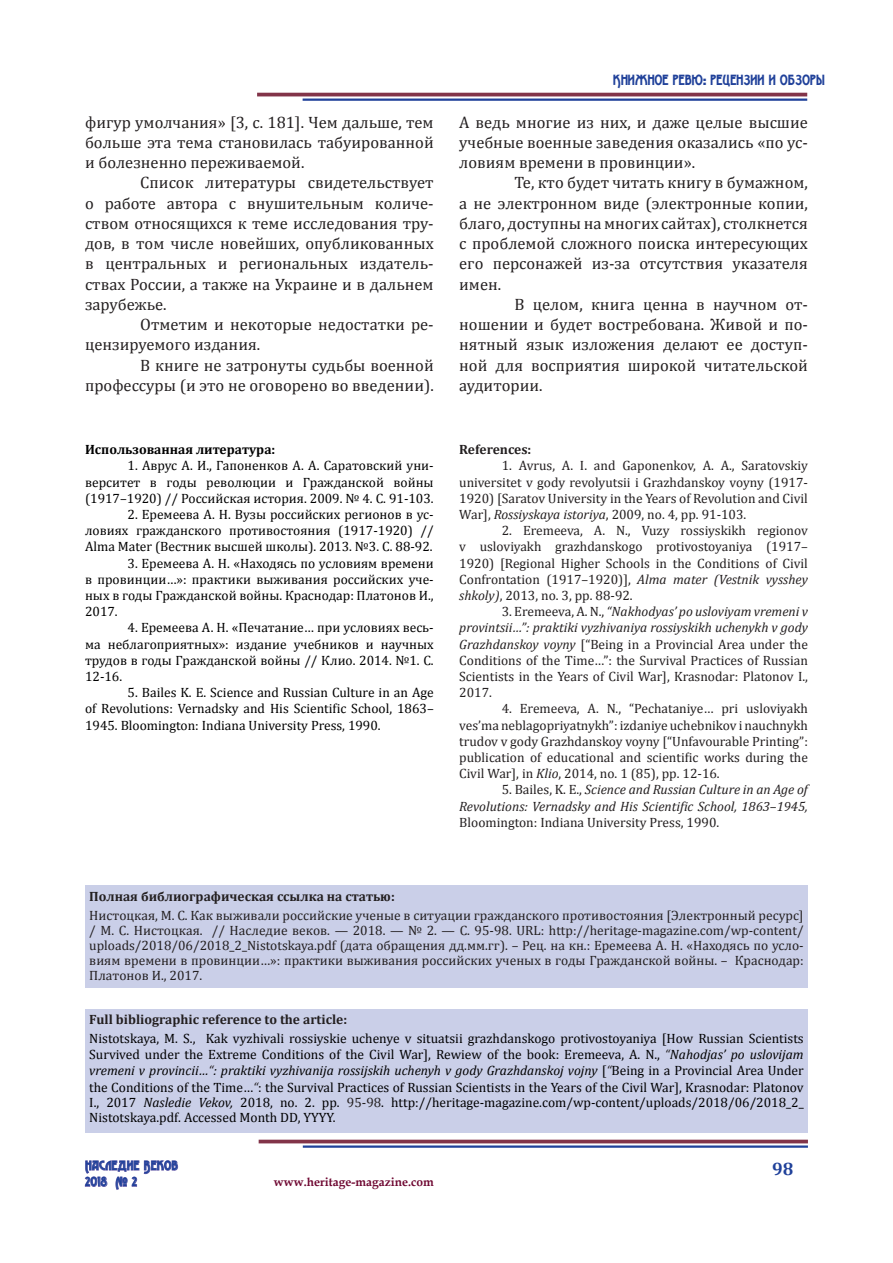
<style>
.page{position:relative;width:893px;height:1263px;background:#fff}
.page>*{position:absolute;margin:0;border:0;box-sizing:border-box;transform-origin:0 0}
.t1{font:700 18px "Cambria";color:#20419a}
.t2{font:16.5px/20.2px "Cambria";color:#231f20;text-align:justify}
.t3{font:15px "Advokat Modern";color:#20419a}
.Заголовок_5{font:13.5px/16.2px "Cambria";color:#231f20;text-align:justify}
.t4{font:13.5px/16.2px "Cambria";color:#000001;text-align:justify}
.Заголовок_5-2{font:italic 13.5px/16.2px "Cambria";color:#231f20;text-align:justify}
.t5{font:700 13.5px "Cambria";color:#231f20}
.t6{font:700 13.5px "Cambria";color:#000001}
.t7{font:13.5px/16.2px "Advokat Modern";letter-spacing:.03em;color:#20419a}
.t8{font:700 12px "Book Antiqua";color:#6e0731}
.s1{font-style:italic}
.s2{font-style:normal}
.s3{font-style:italic;color:#231f20}
.s4{color:#231f20}
</style>
<div class="page">
<div style="left:85px;top:886px;width:723px;height:102px;background:#cacfe8"></div>
<div style="left:85px;top:1009px;width:723px;height:123px;background:#cacfe8"></div>
<hr style="left:259px;top:1140px;width:549px;height:3px;background:#823449">
<hr style="left:303px;top:1145px;width:505px;height:3px;background:#20419a">
<svg style="left:85px;top:1160px;width:93px;height:30px"></svg>
<hr style="left:257px;top:93px;width:550px;height:3px;background:#823449">
<hr style="left:303px;top:99px;width:504px;height:2px;background:#20419a">
<p class="t2" style="left:85px;top:112px;width:350px">фигур умолчания» [3, c. 181]. Чем дальше, тем больше эта тема становилась табуированной и болезненно переживаемой.</p>
<p class="t2" style="left:85px;top:173px;width:350px;text-indent:55px">Список литературы свидетельствует о работе автора с внушительным количе&shy;ством относящихся к теме исследования тру&shy;дов, в том числе новейших, опубликованных в центральных и региональных издатель&shy;ствах России, а также на Украине и в дальнем зарубежье.</p>
<p class="t2" style="left:85px;top:314px;width:350px;text-indent:55px">Отметим и некоторые недостатки ре&shy;цензируемого издания.</p>
<p class="t2" style="left:85px;top:355px;width:350px;text-align:right">В книге не затронуты судьбы военной профессуры (и это не оговорено во введении).</p>
<p class="t6" style="left:85px;top:440px;width:192px">Использованная литература:</p>
<p class="t4" style="left:85px;top:458px;width:350px;text-indent:43px">1. Аврус А. И., Гапоненков А. А. Саратовский уни&shy;верситет в годы революции и Гражданской войны (1917–1920) // Российская история. 2009. № 4. С. 91-103.</p>
<p class="t4" style="left:85px;top:506px;width:350px;text-indent:43px">2. Еремеева А. Н. Вузы российских регионов в ус&shy;ловиях гражданского противостояния (1917-1920) // Alma Mater (Вестник высшей школы). 2013. №3. С. 88-92.</p>
<p class="t4" style="left:85px;top:555px;width:350px;text-indent:43px">3. Еремеева А. Н. «Находясь по условиям времени в провинции…»: практики выживания российских уче&shy;ных в годы Гражданской войны. Краснодар: Платонов И., 2017.</p>
<p class="t4" style="left:85px;top:620px;width:350px;text-indent:43px">4. Еремеева А. Н. «Печатание… при условиях весь&shy;ма неблагоприятных»: издание учебников и научных трудов в годы Гражданской войны // Клио. 2014. №1. С.<br>12-16.</p>
<p class="t4" style="left:85px;top:684px;width:350px;text-indent:43px">5. Bailes K. E. Science and Russian Culture in an Age of Revolutions: Vernadsky and His Scientific School, 1863– 1945. Bloomington: Indiana University Press, 1990.</p>
<p class="t3" style="left:613px;top:72px;width:214px">Книжное ревю: рецензии и обзоры</p>
<p class="t2" style="left:459px;top:112px;width:350px">А ведь многие из них, и даже целые высшие учебные военные заведения оказались «по ус&shy;ловиям времени в провинции».</p>
<p class="t2" style="left:459px;top:173px;width:350px;text-indent:55px">Те, кто будет читать книгу в бумажном, а не электронном виде (электронные копии, благо, доступны на многих сайтах), столкнется с проблемой сложного поиска интересующих его персонажей из-за отсутствия указателя имен.</p>
<p class="t2" style="left:459px;top:294px;width:350px;text-indent:55px">В целом, книга ценна в научном от&shy;ношении и будет востребована. Живой и по&shy;нятный язык изложения делают ее доступ&shy;ной для восприятия широкой читательской аудитории.</p>
<p class="t5" style="left:459px;top:440px;width:74px">References:</p>
<p class="Заголовок_5" style="left:459px;top:458px;width:350px;text-indent:43px">1. Avrus, A. I. and Gaponenkov, A. A., Saratovskiy universitet v gody revolyutsii i Grazhdanskoy voyny (1917- 1920) [Saratov University in the Years of Revolution and Civil War], <span class="s1">Rossiyskaya istoriya</span>, 2009, no. 4, pp. 91-103.</p>
<p class="Заголовок_5" style="left:459px;top:522px;width:350px;text-indent:43px">2. Eremeeva, A. N., Vuzy rossiyskikh regionov v usloviyakh grazhdanskogo protivostoyaniya (1917– 1920) [Regional Higher Schools in the Conditions of Civil Confrontation (1917–1920)], <span class="s1">Alma mater (Vestnik vysshey shkoly)</span>, 2013, no. 3, pp. 88-92.</p>
<p class="Заголовок_5" style="left:459px;top:603px;width:350px;text-indent:43px">3. Eremeeva, A. N., <span class="s1">“Nakhodyas’ po usloviyam vremeni v provintsii…”: praktiki vyzhivaniya rossiyskikh uchenykh v gody Grazhdanskoy voyny</span> [“Being in a Provincial Area under the Conditions of the Time…”: the Survival Practices of Russian Scientists in the Years of Civil War], Krasnodar: Platonov I., 2017.</p>
<p class="Заголовок_5" style="left:459px;top:701px;width:350px;text-indent:43px">4. Eremeeva, A. N., “Pechataniye… pri usloviyakh ves’ma neblagopriyatnykh”: izdaniye uchebnikov i nauchnykh trudov v gody Grazhdanskoy voyny [“Unfavourable Printing”: publication of educational and scientific works during the Civil War], in <span class="s1">Klio</span>, 2014, no. 1 (85), pp. 12-16.</p>
<p class="Заголовок_5-2" style="left:459px;top:781px;width:350px;text-indent:43px"><span class="s2">5. Bailes, K. E.,</span> Science and Russian Culture in an Age of Revolutions: Vernadsky and His Scientific School, 1863–1945, <span class="s2">Bloomington: Indiana University Press, 1990.</span></p>
<p class="t5" style="left:89px;top:886px;width:307px">Полная библиографическая ссылка на статью:</p>
<p class="Заголовок_5" style="left:89px;top:908px;width:716px;line-height:15px">Нистоцкая, М. С. Как выживали российские ученые в ситуации гражданского противостояния [Электронный ресурс] / М. С. Нистоцкая. // Наследие веков. — 2018. — № 2. — С. 95-98. URL: http://heritage-magazine.com/wp-content/ uploads/2018/06/2018_2_Nistotskaya.pdf (дата обращения дд.мм.гг). – Рец. на кн.: Еремеева А. Н. «Находясь по усло&shy;виям времени в провинции…»: практики выживания российских ученых в годы Гражданской войны. – Краснодар:<br>Платонов И., 2017.</p>
<p class="t5" style="left:89px;top:1009px;width:259px">Full bibliographic reference to the article:</p>
<p class="t4" style="left:89px;top:1030px;width:716px;line-height:15.8px">Nistotskaya, M. S., Kak vyzhivali rossiyskie uchenye v situatsii grazhdanskogo protivostoyaniya [How Russian Scientists Survived under the Extreme Conditions of the Civil War], Rewiew of the book: Eremeeva, A. N., <span class="s3">“</span><span class="s1">Nahodjas’ po uslovijam vremeni v provincii…</span><span class="s3">“</span><span class="s1">: praktiki vyzhivanija rossijskih uchenyh v gody Grazhdanskoj vojny</span> [<span class="s3">“</span>Being in a Provincial Area Under the Conditions of the Time…<span class="s3">“</span>: the Survival Practices of Russian Scientists in the Years of the Civil War], Krasnodar: Platonov I., 2017 <span class="s1">Nasledie Vekov,</span> 2018, no. 2. pp. <span class="s4">95-98</span>. http://heritage-magazine.com/wp-content/uploads/2018/06/2018_2_ Nistotskaya.pdf. Accessed Month DD, YYYY.</p>
<p class="t7" style="left:85px;top:1158px;width:95px">Наследие Веков<br>2018 № 2</p>
<p class="t1" style="left:772px;top:1156px;width:23px">98</p>
<p class="t8" style="left:274px;top:1174px;width:161px">www.heritage-magazine.com</p>
</div>
